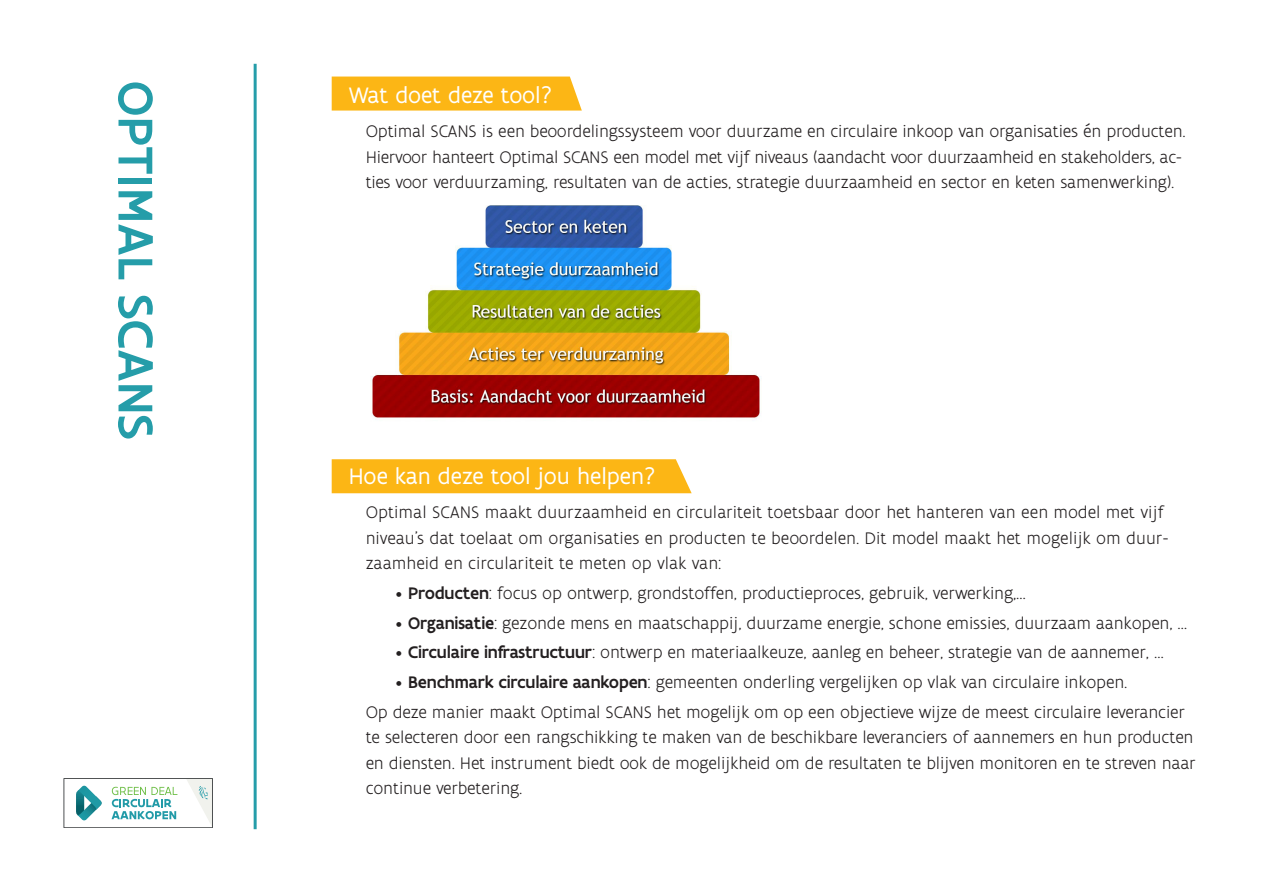
<style>
.page{position:relative;width:1263px;height:893px;background:#fff}
.page>*{position:absolute;margin:0;border:0;box-sizing:border-box;transform-origin:0 0}
.Body{font:500 52.5px "Flanders Art Sans";letter-spacing:.005em;color:#259da9}
.Titel_wit{font:24px "Flanders Art Sans";color:#fff}
.Body-2{font:300 18px/25.5px "Flanders Art Sans";letter-spacing:-.01em;color:#231f20}
.s1{font-weight:500}
</style>
<div class="page">
<svg style="left:76px;top:786px;width:26px;height:35px"></svg>
<svg style="left:187px;top:780px;width:24px;height:44px"></svg>
<svg style="left:112px;top:787px;width:65px;height:32px"></svg>
<div style="left:64px;top:778px;width:149px;height:50px;border:1px solid #4e5152"></div>
<hr style="left:254px;top:64px;width:3px;height:765px;background:#259da9">
<div style="left:332px;top:77px;width:250px;height:34px;background:#fcb615"></div>
<div style="left:332px;top:459px;width:360px;height:34px;background:#fcb615"></div>
<img style="left:371px;top:205px;width:390px;height:213px">
<p class="Body" style="left:168px;top:81px;width:360px;rotate:90deg">OPTIMAL SCANS</p>
<p class="Titel_wit" style="left:349px;top:80px;width:205px">Wat doet deze tool?</p>
<p class="Body-2" style="left:366px;top:119px;width:821px">Optimal SCANS is een beoordelingssysteem voor duurzame en circulaire inkoop van organisaties én producten.<br>Hiervoor hanteert Optimal SCANS een model met vijf niveaus (aandacht voor duurzaamheid en stakeholders, ac&shy;ties voor verduurzaming, resultaten van de acties, strategie duurzaamheid en sector en keten samenwerking).</p>
<p class="Titel_wit" style="left:349px;top:461px;width:309px">Hoe kan deze tool jou helpen?</p>
<p class="Body-2" style="left:366px;top:500px;width:804px">Optimal SCANS maakt duurzaamheid en circulariteit toetsbaar door het hanteren van een model met vijf niveau’s dat toelaat om organisaties en producten te beoordelen. Dit model maakt het mogelijk om duur&shy;zaamheid en circulariteit te meten op vlak van:</p>
<p class="Body-2" style="left:395px;top:581px;width:632px">• <span class="s1">Producten</span>: focus op ontwerp, grondstoffen, productieproces, gebruik, verwerking,…</p>
<p class="Body-2" style="left:395px;top:610px;width:793px">• <span class="s1">Organisatie</span>: gezonde mens en maatschappij, duurzame energie, schone emissies, duurzaam aankopen, …</p>
<p class="Body-2" style="left:395px;top:640px;width:770px">• <span class="s1">Circulaire infrastructuur</span>: ontwerp en materiaalkeuze, aanleg en beheer, strategie van de aannemer, …</p>
<p class="Body-2" style="left:395px;top:670px;width:733px">• <span class="s1">Benchmark circulaire aankopen</span>: gemeenten onderling vergelijken op vlak van circulaire inkopen.</p>
<p class="Body-2" style="left:366px;top:700px;width:832px">Op deze manier maakt Optimal SCANS het mogelijk om op een objectieve wijze de meest circulaire leverancier te selecteren door een rangschikking te maken van de beschikbare leveranciers of aannemers en hun producten en diensten. Het instrument biedt ook de mogelijkheid om de resultaten te blijven monitoren en te streven naar continue verbetering.</p>
</div>
